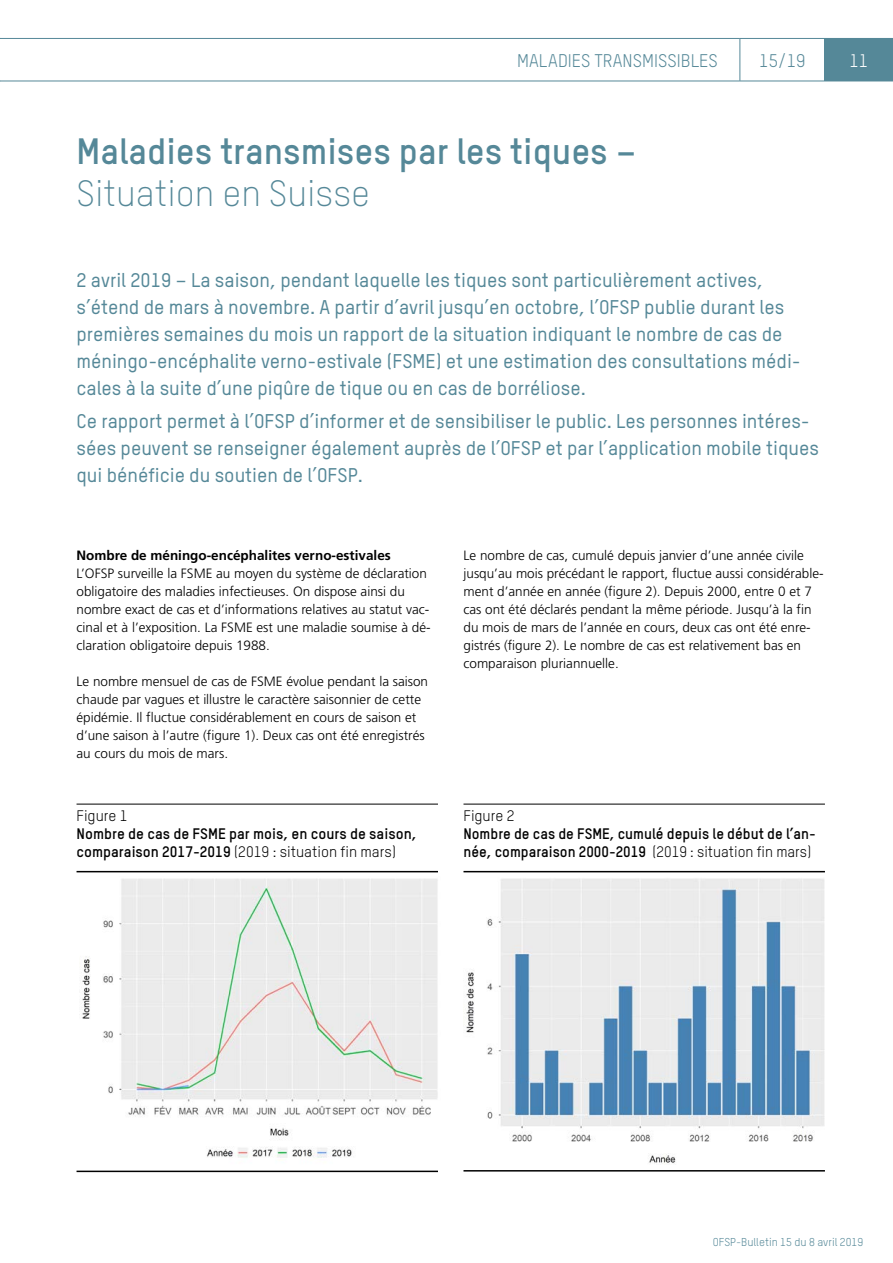
<style>
.page{position:relative;width:893px;height:1263px;background:#fff}
.page>*{position:absolute;margin:0;border:0;box-sizing:border-box;transform-origin:0 0}
.Text_Inhalte_Titel_Ebene_1{font:700 36px/42px "TSTAR";color:#558898}
.Text_Inhalte_Lead{font:500 19.5px/27px "TSTAR";color:#558898}
.t1{font:18px "TSTAR";color:#558898}
.t2{font:18px "TSTAR";color:#fff}
.GT_CaptionTableAtTop{font:700 15px/18px "TSTAR";color:#000}
.Text_Inhalte_Lauftext_Normal{font:300 13.5px/18px "Frutiger";color:#000}
.Text_Inhalte_Titel_Ebene_3{font:700 13.5px "Frutiger";color:#000}
.t3{font:11.25px "TSTAR";color:#558898}
.s1{font-weight:300}
.s2{font-weight:400}
</style>
<div class="page">
<div style="left:825px;top:38px;width:68px;height:43px;background:#558898"></div>
<hr style="left:0;top:38px;width:740px;height:1px;background:#558898">
<hr style="left:740px;top:38px;width:85px;height:1px;background:#558898">
<hr style="left:740px;top:39px;width:1px;height:42px;background:#558898">
<hr style="left:0;top:81px;width:740px;height:1px;background:#558898">
<hr style="left:740px;top:81px;width:85px;height:1px;background:#558898">
<hr style="left:825px;top:81px;width:68px;height:1px;background:#558898">
<hr style="left:77px;top:871px;width:361px;height:1px;background:#000">
<hr style="left:77px;top:1170px;width:361px;height:2px;background:#000">
<hr style="left:463px;top:871px;width:362px;height:1px;background:#000">
<hr style="left:463px;top:1170px;width:362px;height:1px;background:#000">
<hr style="left:77px;top:804px;width:361px;height:1px;background:#000">
<hr style="left:463px;top:804px;width:362px;height:1px;background:#000">
<img style="left:82px;top:878px;width:356px;height:280px">
<img style="left:464px;top:878px;width:361px;height:286px">
<h3 class="t1" style="left:517px;top:49px;width:202px">MALADIES TRANSMISSIBLES</h3>
<h3 class="t1" style="left:759px;top:49px;width:48px">15/19</h3>
<h3 class="t2" style="left:850px;top:49px;width:20px">11</h3>
<h2 class="Text_Inhalte_Titel_Ebene_1" style="left:77px;top:129px;width:562px">Maladies transmises par les tiques –<br><span class="s1">Situation en Suisse</span></h2>
<p class="Text_Inhalte_Lead" style="left:77px;top:266px;width:726px">2 avril 2019 – La saison, pendant laquelle les tiques sont particulièrement actives, s’étend de mars à novembre. A partir d’avril jusqu’en octobre, l’OFSP publie durant les premières semaines du mois un rapport de la situation indiquant le nombre de cas de méningo-encéphalite verno-estivale (FSME) et une estimation des consultations médi&shy;cales à la suite d’une piqûre de tique ou en cas de borréliose.</p>
<p class="Text_Inhalte_Lead" style="left:77px;top:407px;width:744px">Ce rapport permet à l’OFSP d’informer et de sensibiliser le public. Les personnes intéres&shy;sées peuvent se renseigner également auprès de l’OFSP et par l’application mobile tiques qui bénéficie du soutien de l’OFSP.</p>
<h3 class="Text_Inhalte_Titel_Ebene_3" style="left:77px;top:547px;width:316px">Nombre de méningo-encéphalites verno-estivales</h3>
<p class="Text_Inhalte_Lauftext_Normal" style="left:77px;top:564px;width:356px">L’OFSP surveille la FSME au moyen du système de déclaration obligatoire des maladies infectieuses. On dispose ainsi du nombre exact de cas et d’informations relatives au statut vac&shy;cinal et à l’exposition. La FSME est une maladie soumise à dé&shy;claration obligatoire depuis 1988.</p>
<p class="Text_Inhalte_Lauftext_Normal" style="left:77px;top:672px;width:353px">Le nombre mensuel de cas de FSME évolue pendant la saison chaude par vagues et illustre le caractère saisonnier de cette épidémie. Il fluctue considérablement en cours de saison et d’une saison à l’autre (figure 1). Deux cas ont été enregistrés au cours du mois de mars.</p>
<p class="Text_Inhalte_Lauftext_Normal" style="left:463px;top:546px;width:362px">Le nombre de cas, cumulé depuis janvier d’une année civile jusqu’au mois précédant le rapport, fluctue aussi considérable&shy;ment d’année en année (figure 2). Depuis 2000, entre 0 et 7 cas ont été déclarés pendant la même période. Jusqu’à la fin du mois de mars de l’année en cours, deux cas ont été enre&shy;gistrés (figure 2). Le nombre de cas est relativement bas en comparaison pluriannuelle.</p>
<p class="GT_CaptionTableAtTop" style="left:77px;top:806px;width:342px"><span class="s2">Figure 1<br></span>Nombre de cas de FSME par mois, en cours de saison, comparaison 2017-2019 <span class="s2">(2019 : situation fin mars)</span></p>
<p class="GT_CaptionTableAtTop" style="left:463px;top:806px;width:354px"><span class="s2">Figure 2<br></span>Nombre de cas de FSME, cumulé depuis le début de l’an&shy;née, comparaison 2000-2019 <span class="s2">(2019 : situation fin mars)</span></p>
<p class="t3" style="left:713px;top:1235px;width:152px">OFSP-Bulletin 15 du 8 avril 2019</p>
</div>
